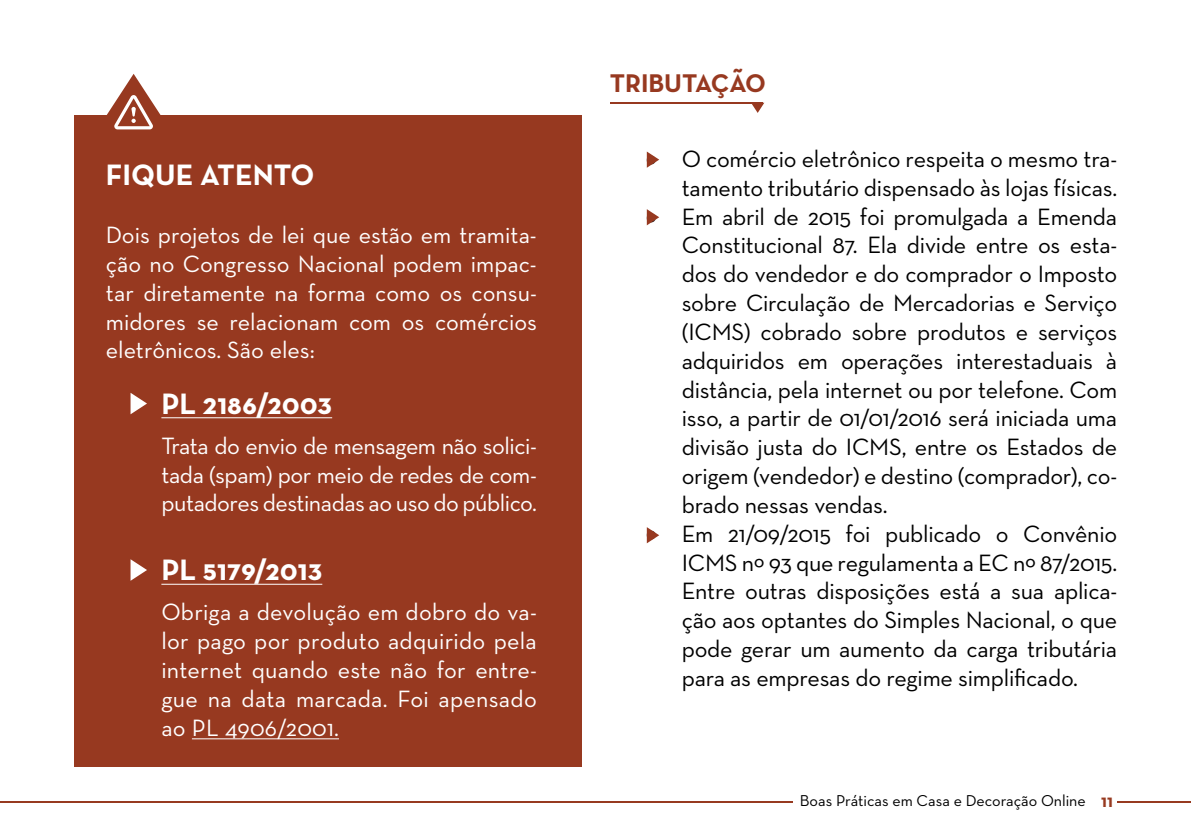
<style>
.page{position:relative;width:1191px;height:840px;background:#fff}
.page>*{position:absolute;margin:0;border:0;box-sizing:border-box;transform-origin:0 0}
.t1{font:30px "Neutra Text Bold SC";color:#fff}
.t2{font:700 30px "Neutra Text";color:#fff}
.t3{font:700 26px "Neutra Text";color:#973920}
.t4{font:24px/28.8px "Neutra Text";letter-spacing:-.01em;color:#000;text-align:justify}
.t5{font:24px/28.8px "Neutra Text";color:#fff;text-align:justify}
.t6{font:16px "Neutra Text";color:#000}
.s1{font-weight:700;font-size:18px;color:#973a20}
</style>
<div class="page">
<hr style="left:1117px;top:800px;width:74px;height:2px;background:#973a20">
<hr style="left:0;top:800px;width:792px;height:2px;background:#973a20">
<hr style="left:609px;top:103px;width:153px;height:1px;background:#973920">
<svg style="left:752px;top:103px;width:12px;height:10px"></svg>
<div style="left:74px;top:115px;width:507px;height:651px;background:#973920"></div>
<hr style="left:161px;top:417px;width:171px;height:1px;background:#fff">
<hr style="left:161px;top:583px;width:161px;height:1px;background:#fff">
<hr style="left:192px;top:738px;width:147px;height:1px;background:#fff">
<svg style="left:130px;top:393px;width:17px;height:21px"></svg>
<svg style="left:130px;top:559px;width:17px;height:21px"></svg>
<svg style="left:106px;top:74px;width:55px;height:55px"></svg>
<svg style="left:647px;top:151px;width:12px;height:17px"></svg>
<svg style="left:647px;top:209px;width:12px;height:16px"></svg>
<svg style="left:647px;top:527px;width:12px;height:16px"></svg>
<p class="t2" style="left:106px;top:156px;width:210px">FIQUE ATENTO</p>
<p class="t5" style="left:106px;top:220px;width:432px">Dois projetos de lei que estão em tramita&shy;ção no Congresso Nacional podem impac&shy;tar diretamente na forma como os consu&shy;midores se relacionam com os comércios eletrônicos. São eles:</p>
<p class="t1" style="left:161px;top:384px;width:172px">PL 2186/2003</p>
<p class="t5" style="left:161px;top:430px;width:377px">Trata do envio de mensagem não solici&shy;tada (spam) por meio de redes de com&shy;putadores destinadas ao uso do público.</p>
<p class="t1" style="left:161px;top:551px;width:162px">PL 5179/2013</p>
<p class="t5" style="left:161px;top:597px;width:377px">Obriga a devolução em dobro do va&shy;lor pago por produto adquirido pela internet quando este não for entre&shy;gue na data marcada. Foi apensado ao PL 4906/2001.</p>
<p class="t3" style="left:609px;top:67px;width:158px">TRIBUTAÇÃO</p>
<p class="t4" style="left:645px;top:144px;width:473px;text-align:right">• O comércio eletrônico respeita o mesmo tra&shy;tamento tributário dispensado às lojas físicas.</p>
<p class="t4" style="left:681px;top:201px;width:437px;text-indent:-36px">• Em abril de 2015 foi promulgada a Emenda Constitucional 87. Ela divide entre os esta&shy;dos do vendedor e do comprador o Imposto sobre Circulação de Mercadorias e Serviço (ICMS) cobrado sobre produtos e serviços adquiridos em operações interestaduais à distância, pela internet ou por telefone. Com isso, a partir de 01/01/2016 será iniciada uma divisão justa do ICMS, entre os Estados de origem (vendedor) e destino (comprador), co&shy;brado nessas vendas.</p>
<p class="t4" style="left:681px;top:518px;width:437px;text-indent:-36px">• Em 21/09/2015 foi publicado o Convênio ICMS nº 93 que regulamenta a EC nº 87/2015.<br>Entre outras disposições está a sua aplica&shy;ção aos optantes do Simples Nacional, o que pode gerar um aumento da carga tributária para as empresas do regime simplificado.</p>
<p class="t6" style="left:800px;top:790px;width:315px">Boas Práticas em Casa e Decoração Online <span class="s1">11</span></p>
</div>
